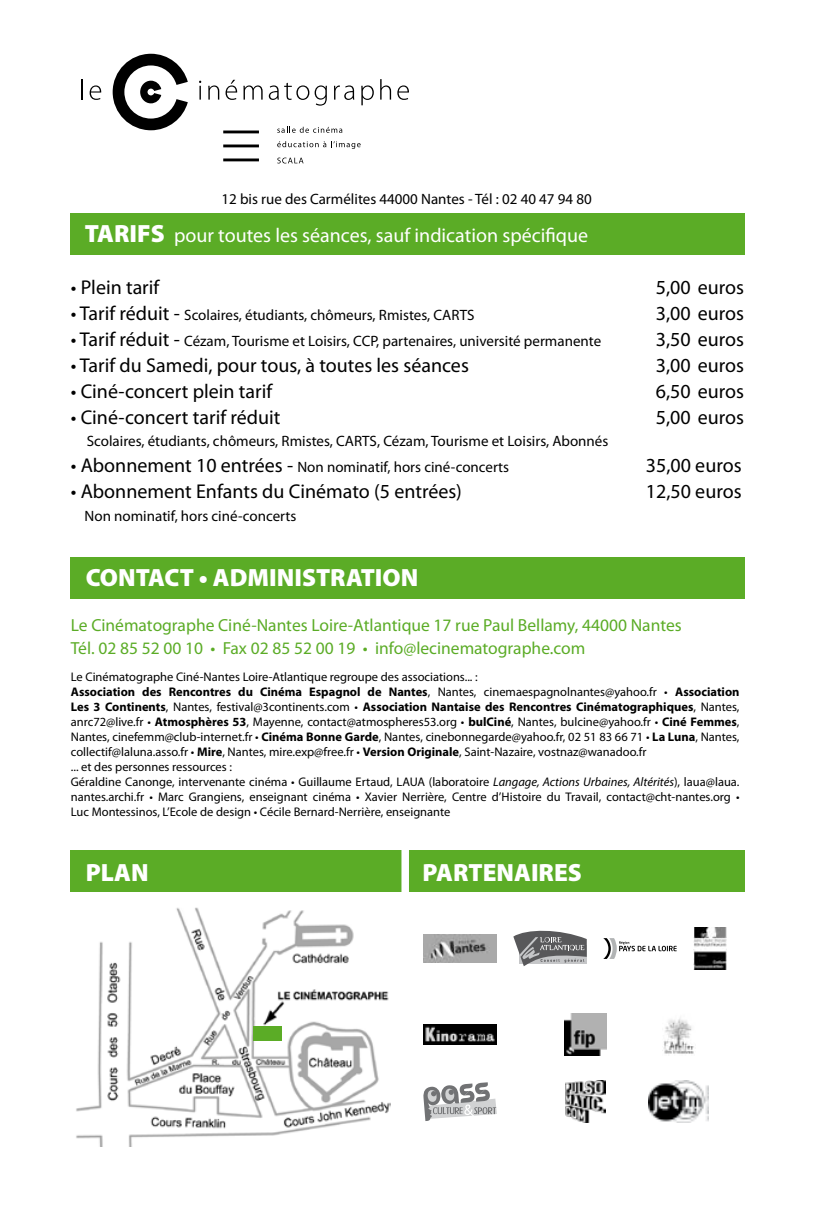
<style>
.page{position:relative;width:815px;height:1205px;background:#fff}
.page>*{position:absolute;margin:0;border:0;box-sizing:border-box;transform-origin:0 0}
.t1{font:900 25px "Myriad Pro";color:#fff}
.t2{font:20px "Myriad Pro";color:#000}
.t3{font:20px "Myriad Pro";color:#fff}
.t4{font:17.5px/22.5px "Myriad Pro";color:#5bac26}
.t5{font:15px "Myriad Pro";color:#000}
.t6{font:12.5px/15px "Myriad Pro";color:#000}
.s1{font-weight:900;font-size:25px}
.s2{font-size:20px}
.s3{font-weight:700}
.s4{font-style:italic}
</style>
<div class="page">
<div style="left:70px;top:213px;width:674px;height:42px;background:#5bac26"></div>
<div style="left:70px;top:557px;width:674px;height:42px;background:#5bac26"></div>
<div style="left:70px;top:850px;width:674px;height:41px;background:#5bac26"></div>
<img style="left:76px;top:907px;width:314px;height:239px">
<img style="left:423px;top:934px;width:74px;height:28px">
<img style="left:423px;top:1024px;width:74px;height:20px">
<img style="left:648px;top:1081px;width:61px;height:41px">
<svg style="left:513px;top:931px;width:74px;height:35px"></svg>
<img style="left:565px;top:1014px;width:41px;height:41px">
<img style="left:566px;top:1081px;width:39px;height:41px">
<svg style="left:603px;top:938px;width:74px;height:21px"></svg>
<img style="left:662px;top:1018px;width:32px;height:36px">
<svg style="left:423px;top:1082px;width:74px;height:39px"></svg>
<img style="left:693px;top:928px;width:34px;height:41px">
<div style="left:401px;top:844px;width:8px;height:55px;background:#fff"></div>
<svg style="left:82px;top:79px;width:1px;height:21px"></svg>
<svg style="left:90px;top:85px;width:11px;height:15px"></svg>
<svg style="left:199px;top:81px;width:2px;height:19px"></svg>
<svg style="left:208px;top:85px;width:11px;height:15px"></svg>
<svg style="left:226px;top:80px;width:11px;height:20px"></svg>
<svg style="left:243px;top:85px;width:20px;height:15px"></svg>
<svg style="left:269px;top:83px;width:40px;height:17px"></svg>
<svg style="left:315px;top:85px;width:12px;height:21px"></svg>
<svg style="left:334px;top:85px;width:20px;height:15px"></svg>
<svg style="left:361px;top:85px;width:13px;height:20px"></svg>
<svg style="left:380px;top:79px;width:11px;height:21px"></svg>
<svg style="left:397px;top:85px;width:12px;height:15px"></svg>
<svg style="left:113px;top:54px;width:75px;height:76px"></svg>
<svg style="left:277px;top:127px;width:65px;height:6px"></svg>
<svg style="left:277px;top:158px;width:27px;height:5px"></svg>
<svg style="left:277px;top:141px;width:84px;height:8px"></svg>
<hr style="left:223px;top:144px;width:36px;height:3px;background:#000">
<hr style="left:223px;top:130px;width:36px;height:3px;background:#000">
<hr style="left:223px;top:158px;width:36px;height:3px;background:#000">
<div style="left:254px;top:1026px;width:28px;height:14px;background:#5bac26"></div>
<p class="t5" style="left:221px;top:190px;width:372px">12 bis rue des Carmélites 44000 Nantes - Tél : 02 40 47 94 80</p>
<h2 class="t3" style="left:85px;top:223px;width:505px"><span class="s1">TARIFS</span> pour toutes les séances, sauf indication spécifique</h2>
<h2 class="t2" style="left:71px;top:275px;width:90px">• Plein tarif</h2>
<h2 class="t2" style="left:656px;top:275px;width:90px">5,00 euros</h2>
<p class="t5" style="left:71px;top:305px;width:405px"><span class="s2">• Tarif réduit -</span> Scolaires, étudiants, chômeurs, Rmistes, CARTS</p>
<h2 class="t2" style="left:656px;top:301px;width:90px">3,00 euros</h2>
<p class="t5" style="left:71px;top:332px;width:532px"><span class="s2">• Tarif réduit -</span> Cézam, Tourisme et Loisirs, CCP, partenaires, université permanente</p>
<h2 class="t2" style="left:656px;top:327px;width:90px">3,50 euros</h2>
<h2 class="t2" style="left:71px;top:353px;width:400px">• Tarif du Samedi, pour tous, à toutes les séances</h2>
<h2 class="t2" style="left:656px;top:353px;width:90px">3,00 euros</h2>
<h2 class="t2" style="left:71px;top:379px;width:203px">• Ciné-concert plein tarif</h2>
<h2 class="t2" style="left:656px;top:379px;width:90px">6,50 euros</h2>
<h2 class="t2" style="left:71px;top:405px;width:211px">• Ciné-concert tarif réduit</h2>
<h2 class="t2" style="left:656px;top:405px;width:90px">5,00 euros</h2>
<p class="t5" style="left:87px;top:432px;width:523px">Scolaires, étudiants, chômeurs, Rmistes, CARTS, Cézam, Tourisme et Loisirs, Abonnés</p>
<p class="t5" style="left:71px;top:458px;width:440px"><span class="s2">• Abonnement 10 entrées -</span> Non nominatif, hors ciné-concerts</p>
<h2 class="t2" style="left:646px;top:453px;width:97px">35,00 euros</h2>
<h2 class="t2" style="left:71px;top:479px;width:393px">• Abonnement Enfants du Cinémato (5 entrées)</h2>
<h2 class="t2" style="left:646px;top:479px;width:97px">12,50 euros</h2>
<p class="t5" style="left:85px;top:506px;width:213px">Non nominatif, hors ciné-concerts</p>
<h1 class="t1" style="left:86px;top:563px;width:334px">CONTACT • ADMINISTRATION</h1>
<h3 class="t4" style="left:71px;top:614px;width:612px">Le Cinématographe Ciné-Nantes Loire-Atlantique 17 rue Paul Bellamy, 44000 Nantes<br>Tél. 02 85 52 00 10 • Fax 02 85 52 00 19 • info@lecinematographe.com</h3>
<p class="t6" style="left:71px;top:669px;width:670px">Le Cinématographe Ciné-Nantes Loire-Atlantique regroupe des associations... :<br><span class="s3">Association des Rencontres du Cinéma Espagnol de Nantes</span>, Nantes, cinemaespagnolnantes@yahoo.fr • <span class="s3">Association Les 3 Continents</span>, Nantes, festival@3continents.com • <span class="s3">Association Nantaise des Rencontres Cinématographiques</span>, Nantes, anrc72@live.fr • <span class="s3">Atmosphères 53</span>, Mayenne, contact@atmospheres53.org • <span class="s3">bulCiné</span>, Nantes, bulcine@yahoo.fr • <span class="s3">Ciné Femmes</span>, Nantes, cinefemm@club-internet.fr • <span class="s3">Cinéma Bonne Garde</span>, Nantes, cinebonnegarde@yahoo.fr, 02 51 83 66 71 • <span class="s3">La Luna</span>, Nantes, collectif@laluna.asso.fr • <span class="s3">Mire</span>, Nantes, mire.exp@free.fr • <span class="s3">Version Originale</span>, Saint-Nazaire, vostnaz@wanadoo.fr<br>... et des personnes ressources :<br>Géraldine Canonge, intervenante cinéma • Guillaume Ertaud, LAUA (laboratoire <span class="s4">Langage, Actions Urbaines, Altérités</span>), laua@laua. nantes.archi.fr • Marc Grangiens, enseignant cinéma • Xavier Nerrière, Centre d’Histoire du Travail, contact@cht-nantes.org • Luc Montessinos, L’Ecole de design • Cécile Bernard-Nerrière, enseignante</p>
<h1 class="t1" style="left:86px;top:858px;width:64px">PLAN</h1>
<h1 class="t1" style="left:422px;top:858px;width:161px">PARTENAIRES</h1>
</div>
